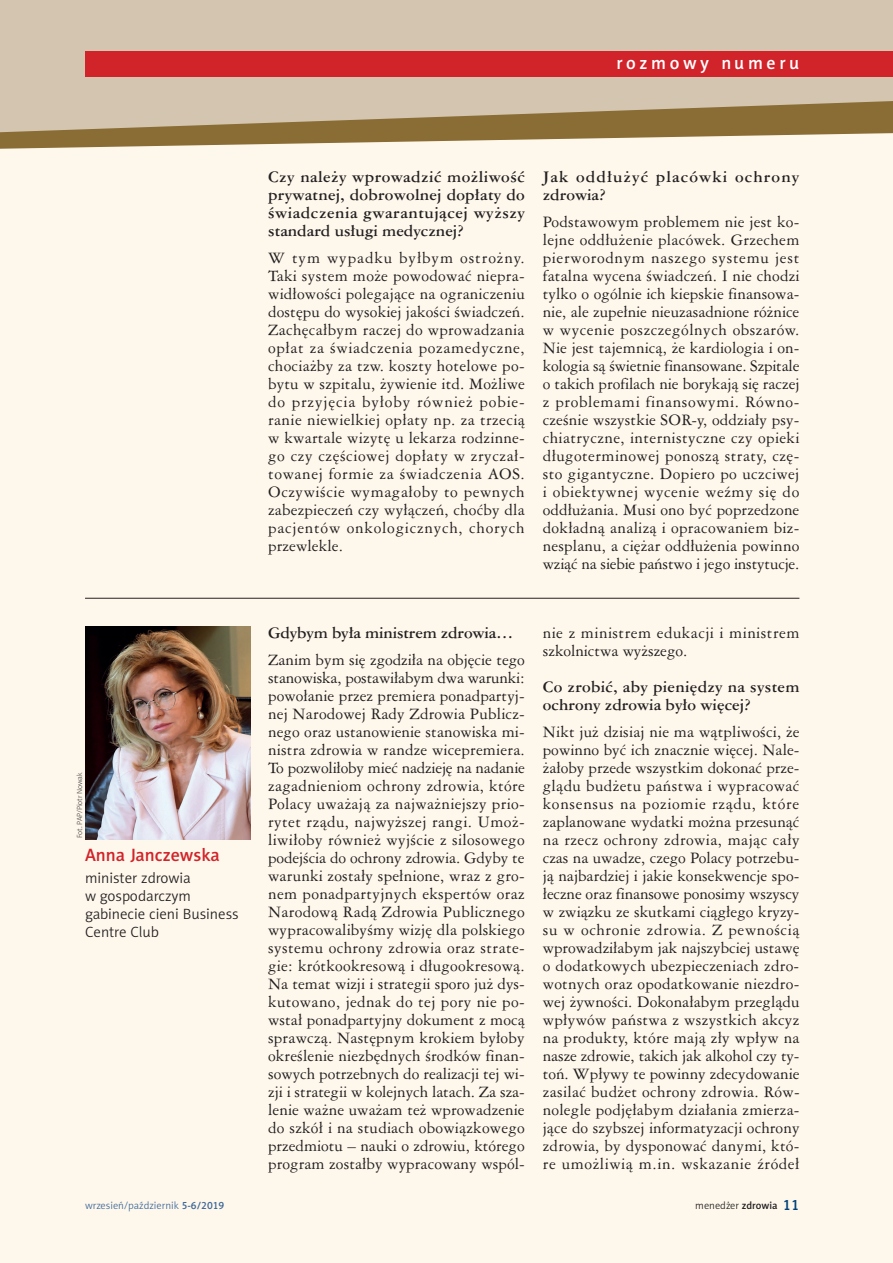
<style>
.page{position:relative;width:893px;height:1263px;background:#fff}
.page>*{position:absolute;margin:0;border:0;box-sizing:border-box;transform-origin:0 0}
.t1{font:18px "Naomi Sans EFN Medium";color:#d1232a}
.t2{font:18px "Naomi Sans EFN Medium";letter-spacing:.2em;color:#fff}
.t3{font:15px/18px "Ameri Garmnd PL";letter-spacing:.015em;color:#231f20;text-align:justify}
.t4{font:700 15px/18px "Ameri Garmnd PL";color:#231f20;text-align:justify}
.t5{font:15px/18px "Naomi Sans EFN Light";color:#231f20}
.t6{font:700 15px/18px "Ameri Garmnd PL";letter-spacing:.02em;color:#231f20}
.t7{font:700 15px/18px "Ameri Garmnd PL";letter-spacing:.075em;color:#231f20}
.t8{font:10.5px "Naomi Sans EFN Light";color:#3d6799}
.t9{font:10.5px "Naomi Sans EFN Light";color:#231f20}
.t10{font:7.5px "Naomi Sans EFN Thin";color:#231f20}
.s1{font-family:"Naomi Sans EFN Medium"}
.s2{font-family:"Naomi Sans EFN Medium";font-size:15px;color:#004279}
</style>
<div class="page">
<div style="left:0;top:128px;width:893px;height:1135px;background:#fef8ec"></div>
<img style="left:85px;top:626px;width:165px;height:213px">
<hr style="left:85px;top:598px;width:714px;height:1px;background:#231f20">
<svg style="left:0;top:132px;width:893px;height:17px"></svg>
<svg style="left:0;top:0;width:893px;height:132px;background:#c8b89d"></svg>
<div style="left:85px;top:51px;width:808px;height:26px;background:#d1232a"></div>
<p class="t2" style="left:616px;top:52px;width:185px">rozmowy numeru</p>
<p class="t10" style="left:75px;top:838px;width:67px;rotate:-90deg">Fot. PAP/Piotr Nowak</p>
<p class="t1" style="left:85px;top:844px;width:136px">Anna Janczewska</p>
<p class="t5" style="left:85px;top:869px;width:155px">minister zdrowia<br>w gospodarczym gabinecie cieni Business<br>Centre Club</p>
<p class="t4" style="left:268px;top:167px;width:258px">Czy należy wprowadzić możliwość prywatnej, dobrowolnej dopłaty do świadczenia gwarantującej wyższy standard usługi medycznej?</p>
<p class="t3" style="left:268px;top:248px;width:258px">W tym wypadku byłbym ostrożny.<br>Taki system może powodować niepra&shy;widłowości polegające na ograniczeniu dostępu do wysokiej jakości świadczeń.<br>Zachęcałbym raczej do wprowadzania opłat za świadczenia pozamedyczne, chociażby za tzw. koszty hotelowe po&shy;bytu w szpitalu, żywienie itd. Możliwe do przyjęcia byłoby również pobie&shy;ranie niewielkiej opłaty np. za trzecią w kwartale wizytę u lekarza rodzinne&shy;go czy częściowej dopłaty w zryczał&shy;towanej formie za świadczenia AOS.<br>Oczywiście wymagałoby to pewnych zabezpieczeń czy wyłączeń, choćby dla pacjentów onkologicznych, chorych przewlekle.</p>
<p class="t7" style="left:543px;top:167px;width:258px">Jak oddłużyć placówki ochrony zdrowia?</p>
<p class="t3" style="left:543px;top:212px;width:258px">Podstawowym problemem nie jest ko&shy;lejne oddłużenie placówek. Grzechem pierworodnym naszego systemu jest fatalna wycena świadczeń. I nie chodzi tylko o ogólnie ich kiepskie finansowa&shy;nie, ale zupełnie nieuzasadnione różnice w wycenie poszczególnych obszarów.<br>Nie jest tajemnicą, że kardiologia i on&shy;kologia są świetnie finansowane. Szpitale o takich profilach nie borykają się raczej z problemami finansowymi. Równo&shy;cześnie wszystkie SOR-y, oddziały psy&shy;chiatryczne, internistyczne czy opieki długoterminowej ponoszą straty, czę&shy;sto gigantyczne. Dopiero po uczciwej i obiektywnej wycenie weźmy się do oddłużania. Musi ono być poprzedzone dokładną analizą i opracowaniem biz&shy;nesplanu, a ciężar oddłużenia powinno wziąć na siebie państwo i jego instytucje.</p>
<p class="t4" style="left:268px;top:624px;width:247px">Gdybym była ministrem zdrowia…</p>
<p class="t3" style="left:268px;top:650px;width:258px">Zanim bym się zgodziła na objęcie tego stanowiska, postawiłabym dwa warunki: powołanie przez premiera ponadpartyj&shy;nej Narodowej Rady Zdrowia Publicz&shy;nego oraz ustanowienie stanowiska mi&shy;nistra zdrowia w randze wicepremiera.<br>To pozwoliłoby mieć nadzieję na nadanie zagadnieniom ochrony zdrowia, które Polacy uważają za najważniejszy prio&shy;rytet rządu, najwyższej rangi. Umoż&shy;liwiłoby również wyjście z silosowego podejścia do ochrony zdrowia. Gdyby te warunki zostały spełnione, wraz z gro&shy;nem ponadpartyjnych ekspertów oraz Narodową Radą Zdrowia Publicznego wypracowalibyśmy wizję dla polskiego systemu ochrony zdrowia oraz strate&shy;gie: krótkookresową i długookresową.<br>Na temat wizji i strategii sporo już dys&shy;kutowano, jednak do tej pory nie po&shy;wstał ponadpartyjny dokument z mocą sprawczą. Następnym krokiem byłoby określenie niezbędnych środków finan&shy;sowych potrzebnych do realizacji tej wi&shy;zji i strategii w kolejnych latach. Za sza&shy;lenie ważne uważam też wprowadzenie do szkół i na studiach obowiązkowego przedmiotu – nauki o zdrowiu, którego program zostałby wypracowany wspól-</p>
<p class="t3" style="left:543px;top:624px;width:258px">nie z ministrem edukacji i ministrem szkolnictwa wyższego.</p>
<p class="t6" style="left:543px;top:677px;width:258px">Co zrobić, aby pieniędzy na system ochrony zdrowia było więcej?</p>
<p class="t3" style="left:543px;top:722px;width:258px">Nikt już dzisiaj nie ma wątpliwości, że powinno być ich znacznie więcej. Nale&shy;żałoby przede wszystkim dokonać prze&shy;glądu budżetu państwa i wypracować konsensus na poziomie rządu, które zaplanowane wydatki można przesunąć na rzecz ochrony zdrowia, mając cały czas na uwadze, czego Polacy potrzebu&shy;ją najbardziej i jakie konsekwencje spo&shy;łeczne oraz finansowe ponosimy wszyscy w związku ze skutkami ciągłego kryzy&shy;su w ochronie zdrowia. Z pewnością wprowadziłabym jak najszybciej ustawę o dodatkowych ubezpieczeniach zdro&shy;wotnych oraz opodatkowanie niezdro&shy;wej żywności. Dokonałabym przeglądu wpływów państwa z wszystkich akcyz na produkty, które mają zły wpływ na nasze zdrowie, takich jak alkohol czy ty&shy;toń. Wpływy te powinny zdecydowanie zasilać budżet ochrony zdrowia. Rów&shy;nolegle podjęłabym działania zmierza&shy;jące do szybszej informatyzacji ochrony zdrowia, by dysponować danymi, któ&shy;re umożliwią m.in. wskazanie źródeł</p>
<p class="t8" style="left:85px;top:1199px;width:141px">wrzesień/październik <span class="s1">5-6/2019</span></p>
<p class="t9" style="left:695px;top:1199px;width:106px">menedżer <span class="s1">zdrowia</span> <span class="s2">11</span></p>
</div>
